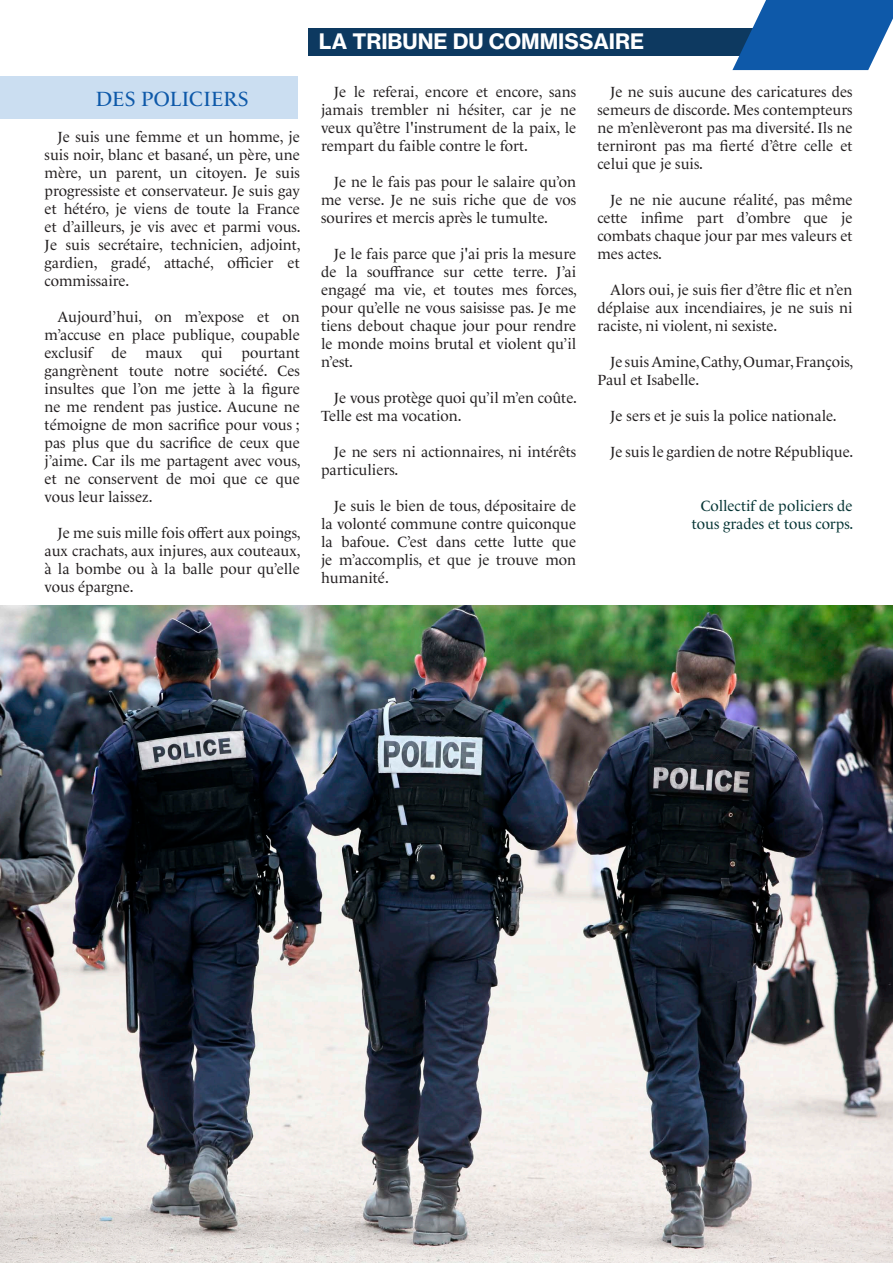
<style>
.page{position:relative;width:893px;height:1263px;background:#fff}
.page>*{position:absolute;margin:0;border:0;box-sizing:border-box;transform-origin:0 0}
.t1{font:21px "N Haas Grotesk TX Pro 75 Bd";color:#fff}
.t2{font:21px "Le Monde Livre Std";color:#0e59a9}
.t3{font:15px/18px "Le Monde Livre Std";color:#231f20;text-align:justify}
.t4{font:15px "Le Monde Livre Std";color:#063535}
</style>
<div class="page">
<div style="left:308px;top:28px;width:553px;height:27px;background:#0d3960"></div>
<svg style="left:732px;top:0;width:161px;height:70px"></svg>
<div style="left:0;top:76px;width:298px;height:43px;background:#cbdef1"></div>
<img style="left:0;top:606px;width:893px;height:657px">
<p class="t2" style="left:96px;top:86px;width:154px">DES POLICIERS</p>
<p class="t3" style="left:45px;top:127px;width:257px;text-indent:13px">Je suis une femme et un homme, je suis noir, blanc et basané, un père, une mère, un parent, un citoyen. Je suis progressiste et conservateur. Je suis gay et hétéro, je viens de toute la France et d’ailleurs, je vis avec et parmi vous.<br>Je suis secrétaire, technicien, adjoint, gardien, gradé, attaché, officier et commissaire.</p>
<p class="t3" style="left:45px;top:307px;width:257px;text-indent:13px">Aujourd’hui, on m’expose et on m’accuse en place publique, coupable exclusif</p>
<p class="t3" style="left:111px;top:343px;width:17px">de</p>
<p class="t3" style="left:146px;top:343px;width:38px">maux</p>
<p class="t3" style="left:201px;top:343px;width:23px">qui</p>
<p class="t3" style="left:45px;top:343px;width:257px;text-indent:197px">pourtant gangrènent toute notre société. Ces insultes que l’on me jette à la figure ne me rendent pas justice. Aucune ne témoigne de mon sacrifice pour vous ; pas plus que du sacrifice de ceux que j’aime. Car ils me partagent avec vous, et ne conservent de moi que ce que vous leur laissez.</p>
<p class="t3" style="left:45px;top:523px;width:257px;text-indent:13px">Je me suis mille fois offert aux poings, aux crachats, aux injures, aux couteaux, à la bombe ou à la balle pour qu’elle vous épargne.</p>
<h1 class="t1" style="left:319px;top:28px;width:327px">LA TRIBUNE DU COMMISSAIRE</h1>
<p class="t3" style="left:321px;top:82px;width:257px;text-indent:13px">Je le referai, encore et encore, sans jamais trembler ni hésiter, car je ne veux qu’être l'instrument de la paix, le rempart du faible contre le fort.</p>
<p class="t3" style="left:321px;top:172px;width:257px;text-indent:13px">Je ne le fais pas pour le salaire qu’on me verse. Je ne suis riche que de vos sourires et mercis après le tumulte.</p>
<p class="t3" style="left:321px;top:244px;width:257px;text-indent:13px">Je le fais parce que j'ai pris la mesure de la souffrance sur cette terre. J’ai engagé ma vie, et toutes mes forces, pour qu’elle ne vous saisisse pas. Je me tiens debout chaque jour pour rendre le monde moins brutal et violent qu’il n’est.</p>
<p class="t3" style="left:321px;top:388px;width:257px;text-indent:13px">Je vous protège quoi qu’il m’en coûte.<br>Telle est ma vocation.</p>
<p class="t3" style="left:321px;top:442px;width:257px;text-indent:13px">Je ne sers ni actionnaires, ni intérêts particuliers.</p>
<p class="t3" style="left:321px;top:496px;width:257px;text-indent:13px">Je suis le bien de tous, dépositaire de la volonté commune contre quiconque la bafoue. C’est dans cette lutte que je m’accomplis, et que je trouve mon humanité.</p>
<p class="t3" style="left:597px;top:82px;width:257px;text-indent:13px">Je ne suis aucune des caricatures des semeurs de discorde. Mes contempteurs ne m’enlèveront pas ma diversité. Ils ne terniront pas ma fierté d’être celle et celui que je suis.</p>
<p class="t3" style="left:597px;top:190px;width:257px;text-indent:13px">Je ne nie aucune réalité, pas même cette infime part d’ombre que je combats chaque jour par mes valeurs et mes actes.</p>
<p class="t3" style="left:597px;top:280px;width:257px;text-indent:13px">Alors oui, je suis fier d’être flic et n’en déplaise aux incendiaires, je ne suis ni raciste, ni violent, ni sexiste.</p>
<p class="t3" style="left:597px;top:352px;width:257px;text-indent:13px">Je suis Amine, Cathy, Oumar, François,<br>Paul et Isabelle.</p>
<p class="t3" style="left:610px;top:406px;width:228px">Je sers et je suis la police nationale.</p>
<p class="t3" style="left:610px;top:442px;width:245px">Je suis le gardien de notre République.</p>
<p class="t4" style="left:701px;top:496px;width:153px">Collectif de policiers de</p>
<p class="t4" style="left:692px;top:514px;width:163px">tous grades et tous corps.</p>
</div>
